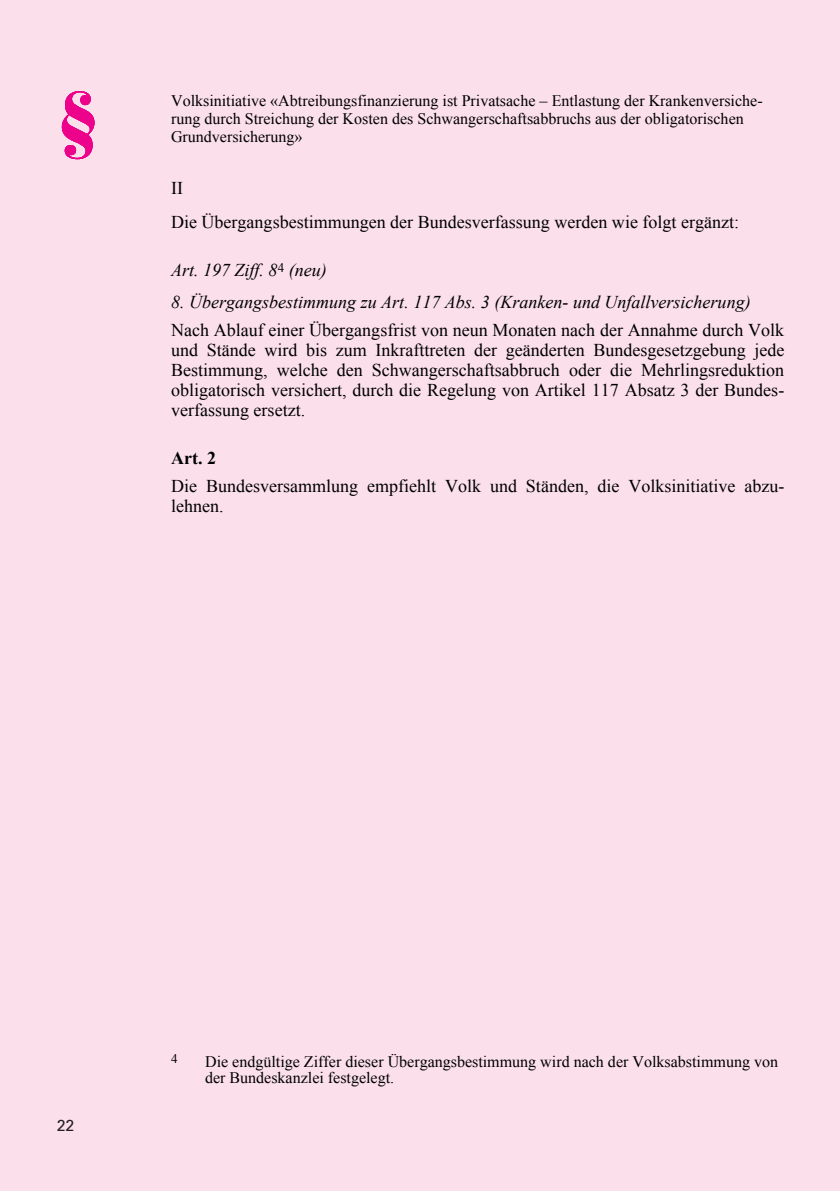
<style>
.page{position:relative;width:840px;height:1191px;background:#fff}
.page>*{position:absolute;margin:0;border:0;box-sizing:border-box;transform-origin:0 0}
.t1{font:900 70px "Bauer Bodoni";color:#ed028c}
.t2{font:18px/20px "Times New Roman";color:#000}
.t3{font:italic 18px "Times New Roman";color:#000}
.t4{font:700 18px "Times New Roman";color:#000}
.t5{font:16px/18px "Times New Roman";color:#000}
.t6{font:16px "Univers";color:#231f20}
.t7{font:13px "Times New Roman";color:#000}
</style>
<div class="page">
<div style="left:0;top:0;width:839px;height:1191px;background:#fbdfeb"></div>
<h1 class="t1" style="left:57px;top:91px;width:44px">§</h1>
<p class="t5" style="left:171px;top:92px;width:592px">Volksinitiative «Abtreibungsfinanzierung ist Privatsache – Entlastung der Krankenversiche&shy;rung durch Streichung der Kosten des Schwangerschaftsabbruchs aus der obligatorischen<br>Grundversicherung»</p>
<p class="t2" style="left:171px;top:171px;width:569px;line-height:34px">II<br>Die Übergangsbestimmungen der Bundesverfassung werden wie folgt ergänzt:</p>
<p class="t3" style="left:171px;top:260px;width:157px">Art. 197 Ziff. 8<sup>4</sup> (neu)</p>
<p class="t3" style="left:171px;top:292px;width:580px">8. Übergangsbestimmung zu Art. 117 Abs. 3 (Kranken- und Unfallversicherung)</p>
<p class="t2" style="left:171px;top:320px;width:614px;text-align:justify">Nach Ablauf einer Übergangsfrist von neun Monaten nach der Annahme durch Volk und Stände wird bis zum Inkrafttreten der geänderten Bundesgesetzgebung jede Bestimmung, welche den Schwangerschaftsabbruch oder die Mehrlingsreduktion obligatorisch versichert, durch die Regelung von Artikel 117 Absatz 3 der Bundes&shy;verfassung ersetzt.</p>
<p class="t4" style="left:171px;top:448px;width:46px">Art. 2</p>
<p class="t2" style="left:171px;top:476px;width:614px">Die Bundesversammlung empfiehlt Volk und Ständen, die Volksinitiative abzu&shy;lehnen.</p>
<p class="t6" style="left:57px;top:1119px;width:19px">22</p>
<p class="t7" style="left:171px;top:1051px;width:8px">4</p>
<p class="t5" style="left:205px;top:1054px;width:574px;line-height:16px">Die endgültige Ziffer dieser Übergangsbestimmung wird nach der Volksabstimmung von der Bundeskanzlei festgelegt.</p>
</div>
